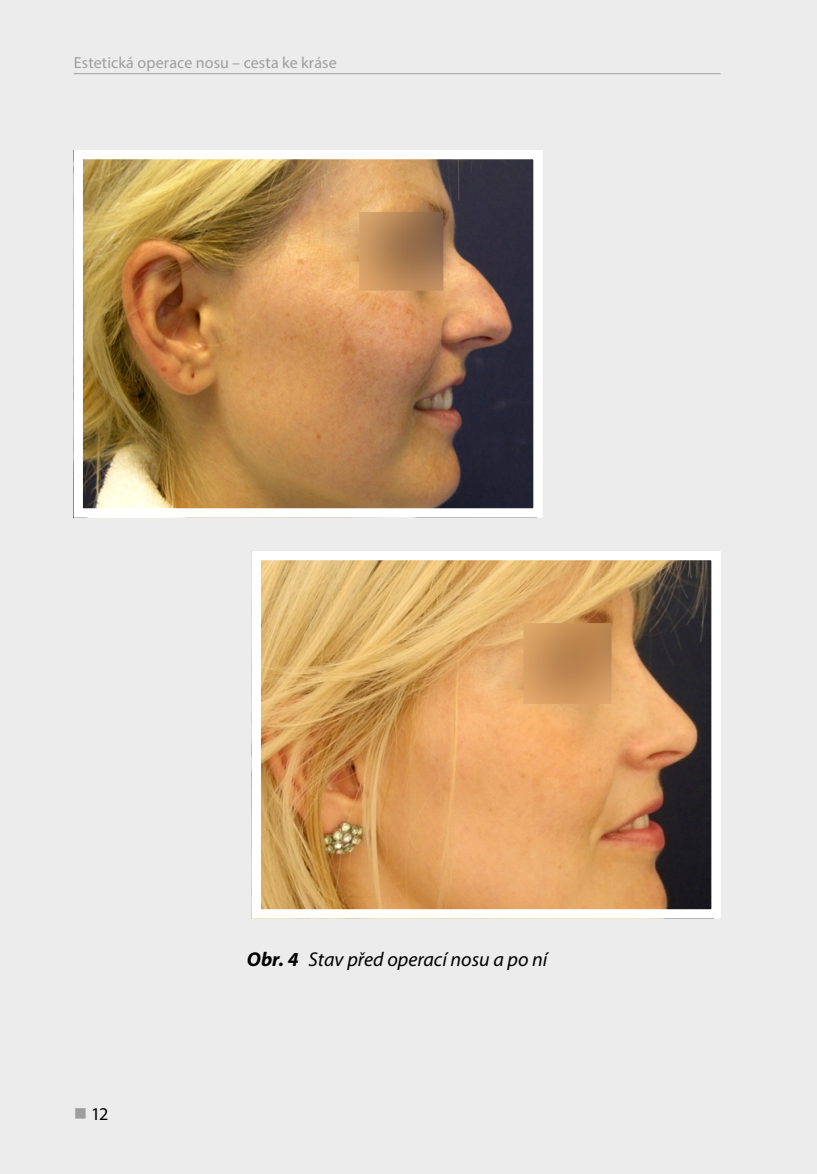
<style>
.page{position:relative;width:817px;height:1174px;background:#fff}
.page>*{position:absolute;margin:0;border:0;box-sizing:border-box;transform-origin:0 0}
.t1{font:italic 20px "Myriad Pro";color:#000}
.t2{font:18px "Myriad Pro";color:#000}
.t3{font:16px "Myriad Pro";letter-spacing:.01em;color:#9d9e9e}
.s1{color:#9d9e9e}
.s2{font-weight:700}
</style>
<div class="page">
<div style="left:0;top:0;width:816px;height:1174px;background:#ececec"></div>
<hr style="left:74px;top:73px;width:646px;height:1px;background:#9d9e9e">
<img style="left:73px;top:150px;width:470px;height:368px">
<svg style="left:251px;top:551px;width:469px;height:368px;background:#cc9e6a"></svg>
<p class="t3" style="left:74px;top:53px;width:264px">Estetická operace nosu – cesta ke kráse</p>
<p class="t2" style="left:74px;top:1102px;width:36px"><span class="s1">■</span> 12</p>
<p class="t1" style="left:247px;top:947px;width:302px"><span class="s2">Obr. 4</span> Stav před operací nosu a po ní</p>
</div>
